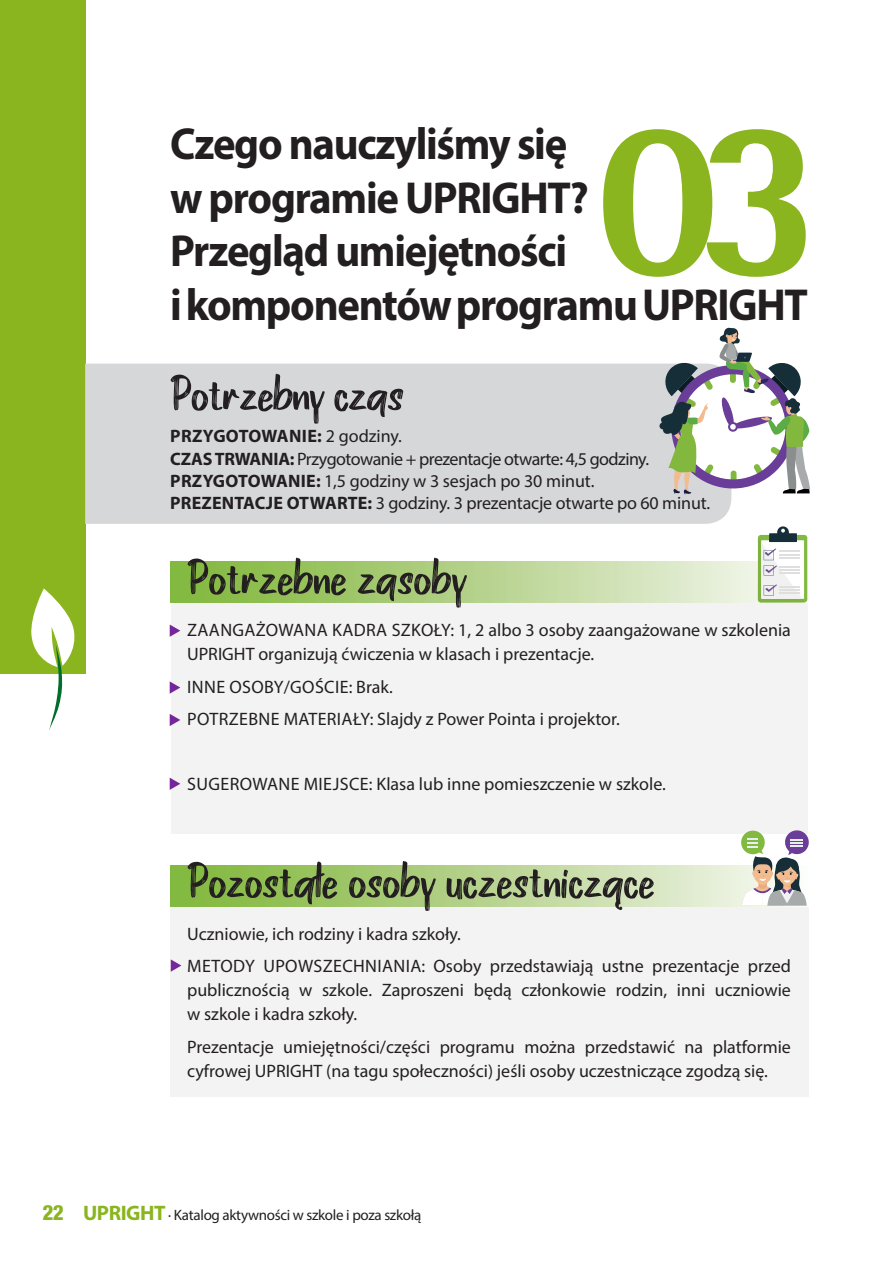
<style>
.page{position:relative;width:893px;height:1263px;background:#fff}
.page>*{position:absolute;margin:0;border:0;box-sizing:border-box;transform-origin:0 0}
.t1{font:800 225px "Rotis Semi Sans Std";color:#8ab51f}
.Estilo_de_párrafo_1{font:54px "ZAMRACK";color:#231f20}
.t2{font:700 45px "Myriad Pro";letter-spacing:-.03em;color:#231f20;scale:.95 1}
.t3{font:800 condensed 21px "Helvetica Neue LT Std";color:#8ab51f}
.Estilo_de_párrafo_1-2{font:18px/24px "Myriad Pro";color:#231f20}
.Estilo_de_párrafo_1-3{font:18px "Myriad Pro";letter-spacing:-.03em;color:#231f20}
.Estilo_de_párrafo_1-4{font:700 18px "Myriad Pro";letter-spacing:.02em;color:#231f20}
.Estilo_de_párrafo_1-5{font:18px "Myriad Pro";letter-spacing:.02em;color:#231f20}
.t4{font:15px "Myriad Pro";letter-spacing:-.02em;color:#231f20}
.s1{font-weight:400}
.s2{font-weight:700}
.s3{font-weight:700;font-size:21px;color:#8ab51f}
</style>
<div class="page">
<div style="left:0;top:0;width:85px;height:674px;background:#8ab51f"></div>
<svg style="left:31px;top:588px;width:44px;height:142px"></svg>
<div style="left:171px;top:563px;width:636px;height:270px;background:#f3f3f3"></div>
<div style="left:85px;top:364px;width:646px;height:160px;background:#d6d7d9"></div>
<svg style="left:170px;top:624px;width:10px;height:13px"></svg>
<svg style="left:170px;top:681px;width:10px;height:13px"></svg>
<svg style="left:170px;top:714px;width:10px;height:12px"></svg>
<svg style="left:170px;top:778px;width:10px;height:12px"></svg>
<svg style="left:657px;top:327px;width:153px;height:167px"></svg>
<div style="left:170px;top:873px;width:639px;height:223px;background:#f3f3f3"></div>
<svg style="left:171px;top:959px;width:10px;height:13px"></svg>
<div style="left:171px;top:562px;width:638px;height:40px;background:linear-gradient(to right,#7eb536,#f5f6ef)"></div>
<svg style="left:171px;top:866px;width:569px;height:40px;background:#b3d188"></svg>
<div style="left:758px;top:535px;width:49px;height:67px;background:#82b940;border-radius:3px"></div>
<svg style="left:758px;top:526px;width:47px;height:76px"></svg>
<svg style="left:740px;top:830px;width:69px;height:76px"></svg>
<p class="t2" style="left:170px;top:115px;width:420px">Czego nauczyliśmy się</p>
<p class="t2" style="left:170px;top:168px;width:442px">w programie UPRIGHT?</p>
<p class="t2" style="left:170px;top:222px;width:419px">Przegląd umiejętności</p>
<p class="t2" style="left:170px;top:275px;width:673px">i komponentów programu UPRIGHT</p>
<p class="t1" style="left:595px;top:55px;width:229px">03</p>
<p class="Estilo_de_párrafo_1" style="left:170px;top:350px;width:235px">Potrzebny czas</p>
<p class="Estilo_de_párrafo_1-4" style="left:170px;top:424px;width:233px">PRZYGOTOWANIE: <span class="s1">2 godziny.</span></p>
<p class="Estilo_de_párrafo_1-3" style="left:170px;top:447px;width:480px"><span class="s2">CZAS TRWANIA:</span> Przygotowanie + prezentacje otwarte: 4,5 godziny.</p>
<p class="Estilo_de_párrafo_1-2" style="left:170px;top:468px;width:426px"><span class="s2">PRZYGOTOWANIE:</span> 1,5 godziny w 3 sesjach po 30 minut.</p>
<p class="Estilo_de_párrafo_1-2" style="left:170px;top:491px;width:541px"><span class="s2">PREZENTACJE OTWARTE:</span> 3 godziny. 3 prezentacje otwarte po 60 minut.</p>
<p class="Estilo_de_párrafo_1" style="left:187px;top:534px;width:281px">Potrzebne zasoby</p>
<p class="Estilo_de_párrafo_1-2" style="left:187px;top:618px;width:605px">ZAANGAŻOWANA KADRA SZKOŁY: 1, 2 albo 3 osoby zaangażowane w szkolenia<br>UPRIGHT organizują ćwiczenia w klasach i prezentacje.</p>
<p class="Estilo_de_párrafo_1-5" style="left:187px;top:676px;width:207px">INNE OSOBY/GOŚCIE: Brak.</p>
<p class="Estilo_de_párrafo_1-2" style="left:187px;top:707px;width:434px">POTRZEBNE MATERIAŁY: Slajdy z Power Pointa i projektor.</p>
<p class="Estilo_de_párrafo_1-2" style="left:187px;top:772px;width:480px">SUGEROWANE MIEJSCE: Klasa lub inne pomieszczenie w szkole.</p>
<p class="Estilo_de_párrafo_1" style="left:187px;top:837px;width:469px">Pozostałe osoby uczestniczące</p>
<p class="Estilo_de_párrafo_1-2" style="left:187px;top:921px;width:275px">Uczniowie, ich rodziny i kadra szkoły.</p>
<p class="Estilo_de_párrafo_1-2" style="left:187px;top:954px;width:605px;text-align:justify">METODY UPOWSZECHNIANIA: Osoby przedstawiają ustne prezentacje przed publicznością w szkole. Zaproszeni będą członkowie rodzin, inni uczniowie w szkole i kadra szkoły.</p>
<p class="Estilo_de_párrafo_1-2" style="left:187px;top:1034px;width:605px">Prezentacje umiejętności/części programu można przedstawić na platformie cyfrowej UPRIGHT (na tagu społeczności) jeśli osoby uczestniczące zgodzą się.</p>
<p class="t3" style="left:42px;top:1200px;width:23px">22</p>
<p class="t4" style="left:83px;top:1206px;width:340px"><span class="s3">UPRIGHT</span> · Katalog aktywności w szkole i poza szkołą</p>
</div>
